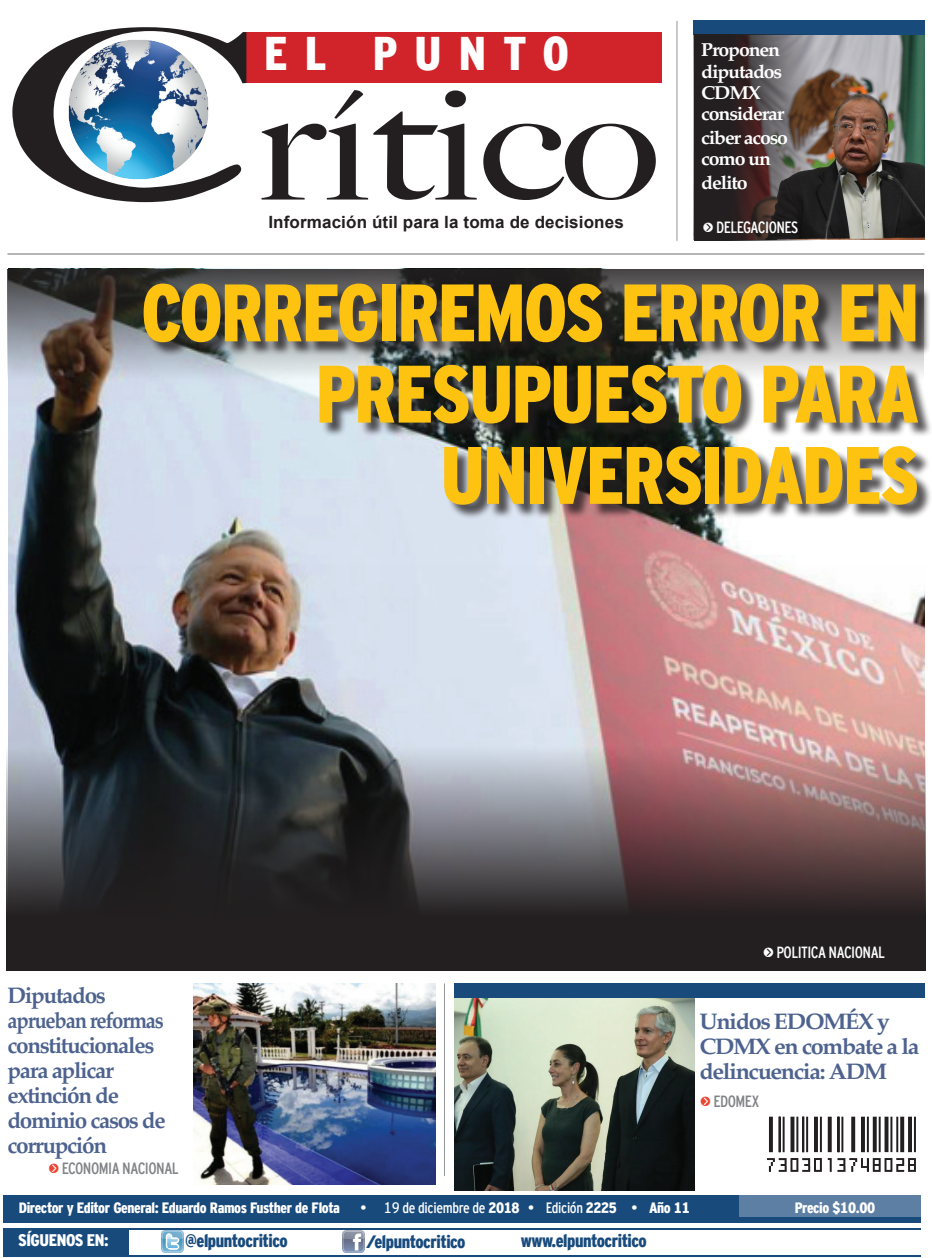
<style>
.page{position:relative;width:932px;height:1258px;background:#fff}
.page>*{position:absolute;margin:0;border:0;box-sizing:border-box;transform-origin:0 0}
.t1{font:900 81.25px/81.2px "Interstate Cond Mono";letter-spacing:-.025em;color:#fec210;text-align:right;scale:.95 1}
.t2{font:900 47.12px "Interstate Cond Mono";letter-spacing:.36em;color:#fff}
.t3{font:700 22.5px/25px "Palatino";letter-spacing:-.06em;color:#4d628e}
.t4{font:700 22.5px/25px "Palatino";letter-spacing:-.06em;color:#4d628e;scale:1.04 1}
.t5{font:700 18.75px/21.2px "Palatino";letter-spacing:-.06em;color:#fff;scale:1.04 1}
.t6{font:900 18px "Interstate Cond Mono";letter-spacing:-.025em;color:#184a7c}
.t7{font:700 16.88px "Arial";letter-spacing:.005em;color:#231f20}
.t8{font:900 16.75px "Interstate Cond Mono";letter-spacing:-.025em;color:#fff}
.t9{font:16.25px "Interstate Cond Mono";letter-spacing:-.035em;color:#fff}
.t10{font:16.25px "Interstate Cond Mono";letter-spacing:-.035em;color:#808285}
.t11{font:900 15px "Interstate Cond Mono";letter-spacing:-.025em;color:#fff}
.t12{font:15px "Interstate Cond Mono";letter-spacing:-.02em;color:#fff}
.s1{font-family:"KG Arrows";font-size:17.5px}
.s2{font-family:"KG Arrows";font-size:17.5px;color:#eb4533}
.s3{font-weight:900}
.s4{color:#184a7c}
</style>
<div class="page">
<img style="left:846px;top:35px;width:78px;height:204px">
<img style="left:8px;top:268px;width:916px;height:297px">
<img style="left:6px;top:565px;width:919px;height:405px">
<svg style="left:7px;top:269px;width:916px;height:116px;background:#535050"></svg>
<hr style="left:3px;top:1255px;width:918px;height:2px;background:#184a7c">
<div style="left:4px;top:1195px;width:917px;height:27px;background:#184a7c"></div>
<hr style="left:7px;top:254px;width:917px;height:1px;background:#6c6d70">
<div style="left:3px;top:1229px;width:126px;height:28px;background:#184a7c"></div>
<hr style="left:3px;top:1228px;width:918px;height:1px;background:#184a7c">
<div style="left:739px;top:1195px;width:182px;height:22px;background:#5c7fa3"></div>
<svg style="left:767px;top:1117px;width:149px;height:55px"></svg>
<div style="left:244px;top:32px;width:418px;height:51px;background:#d1232a"></div>
<svg style="left:12px;top:27px;width:234px;height:175px"></svg>
<svg style="left:262px;top:90px;width:394px;height:110px"></svg>
<img style="left:162px;top:1231px;width:21px;height:21px">
<img style="left:343px;top:1231px;width:22px;height:22px">
<div style="left:693px;top:20px;width:231px;height:15px;background:#184a7c"></div>
<img style="left:455px;top:998px;width:239px;height:192px">
<img style="left:193px;top:983px;width:242px;height:201px">
<div style="left:454px;top:983px;width:470px;height:15px;background:#184a7c"></div>
<hr style="left:444px;top:983px;width:1px;height:193px;background:#939598">
<hr style="left:677px;top:21px;width:1px;height:220px;background:#939598">
<svg style="left:694px;top:35px;width:152px;height:206px;background:#483e3c"></svg>
<div style="left:146px;top:285px;width:786px;height:235px;background:#231f20;opacity:.75"></div>
<h2 class="t2" style="left:264px;top:27px;width:306px">EL PUNTO</h2>
<p class="t7" style="left:268px;top:211px;width:357px">Información útil para la toma de decisiones</p>
<p class="t5" style="left:701px;top:39px;width:81px">Proponen diputados<br>CDMX considerar</p>
<p class="t5" style="left:701px;top:126px;width:85px">ciber acoso como un</p>
<p class="t5" style="left:701px;top:171px;width:46px">delito</p>
<p class="t9" style="left:703px;top:218px;width:97px"><span class="s1">u</span> DELEGACIONES</p>
<h1 class="t1" style="left:141px;top:272px;width:821px">CORREGIREMOS ERROR EN<br>PRESUPUESTO PARA<br>UNIVERSIDADES</h1>
<p class="t3" style="left:8px;top:982px;width:160px">Diputados aprueban reformas constitucionales para aplicar extinción de dominio casos de corrupción</p>
<p class="t10" style="left:49px;top:1159px;width:131px"><span class="s2">u</span> ECONOMIA NACIONAL</p>
<p class="t9" style="left:763px;top:943px;width:123px"><span class="s1">u</span> POLITICA NACIONAL</p>
<p class="t4" style="left:699px;top:1009px;width:213px">Unidos EDOMÉX y<br>CDMX en combate a la delincuencia: ADM</p>
<p class="t10" style="left:700px;top:1092px;width:60px"><span class="s2">u</span> EDOMEX</p>
<p class="t11" style="left:19px;top:1200px;width:323px">Director y Editor General: Eduardo Ramos Fusther de Flota</p>
<p class="t12" style="left:360px;top:1199px;width:331px">• 19 de diciembre de <span class="s3">2018</span> • Edición <span class="s3">2225</span> • <span class="s3">Año 11</span></p>
<p class="t11" style="left:795px;top:1200px;width:82px">Precio $10.00</p>
<p class="t8" style="left:18px;top:1231px;width:96px">SÍGUENOS EN:<span class="s4">:</span></p>
<p class="t6" style="left:185px;top:1231px;width:104px">@elpuntocritico</p>
<p class="t6" style="left:366px;top:1231px;width:101px">/elpuntocritico</p>
<p class="t6" style="left:521px;top:1230px;width:128px">www.elpuntocritico</p>
</div>
